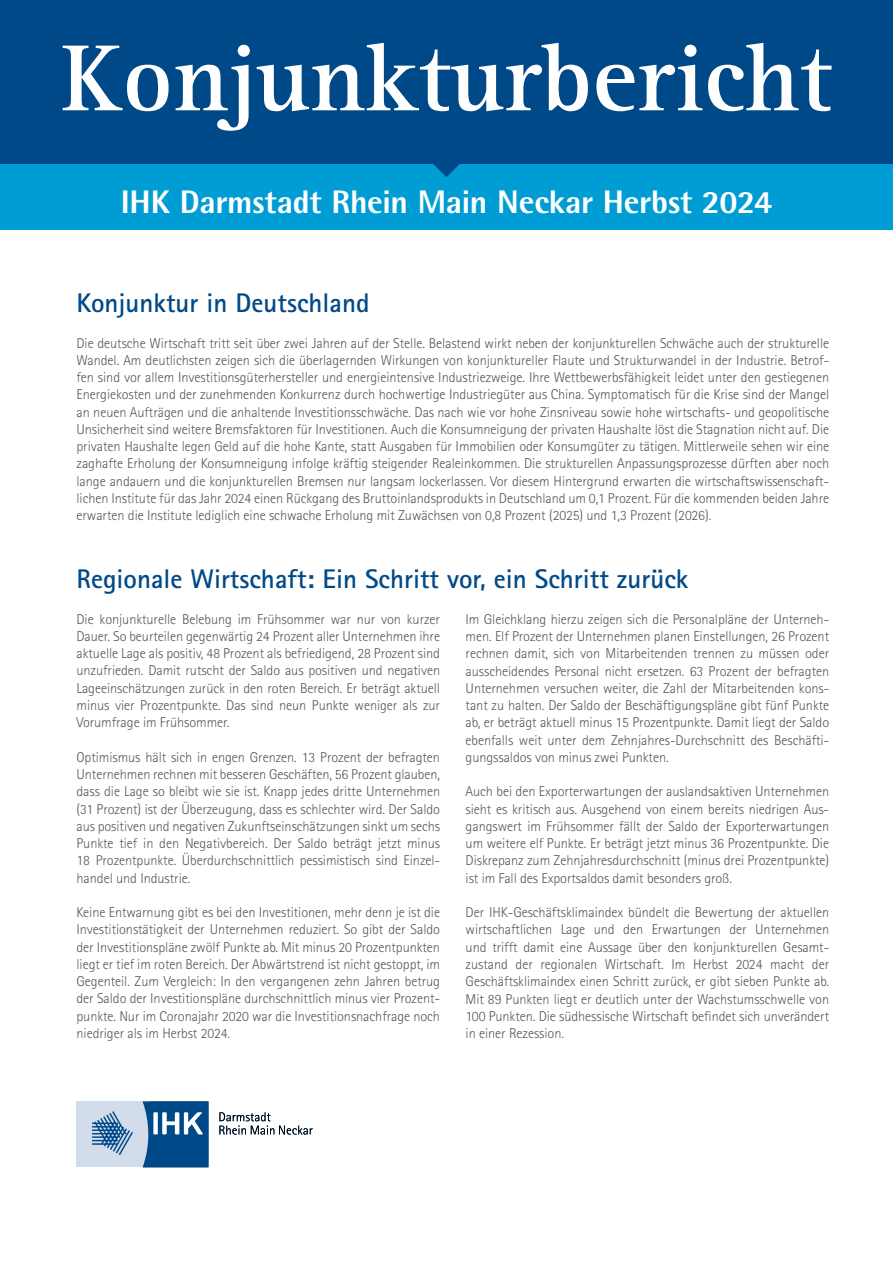
<style>
.page{position:relative;width:893px;height:1263px;background:#fff}
.page>*{position:absolute;margin:0;border:0;box-sizing:border-box;transform-origin:0 0}
.t1{font:700 97.05px "Agfa Rotis Serif";color:#fff}
.t2{font:800 32.7px "Agfa Rotis Semisans";letter-spacing:-.005em;color:#fff}
.t3{font:700 27px "Agfa Rotis Sans Serif";color:#004988}
.t4{font:300 14.25px/17.2px "Agfa Rotis Sans Serif";letter-spacing:-.005em;color:#565656;text-align:justify}
</style>
<div class="page">
<div style="left:77px;top:1101px;width:73px;height:66px;background:#d2dcea"></div>
<svg style="left:92px;top:1111px;width:41px;height:44px"></svg>
<svg style="left:143px;top:1101px;width:65px;height:66px;background:#2c689c"></svg>
<svg style="left:219px;top:1112px;width:94px;height:22px"></svg>
<div style="left:0;top:0;width:893px;height:230px;background:#004988"></div>
<div style="left:0;top:164px;width:893px;height:66px;background:#009dd4"></div>
<svg style="left:433px;top:164px;width:27px;height:13px"></svg>
<h1 class="t1" style="left:61px;top:21px;width:772px">Konjunkturbericht</h1>
<h2 class="t2" style="left:121px;top:181px;width:653px">IHK Darmstadt Rhein Main Neckar Herbst 2024</h2>
<h3 class="t3" style="left:77px;top:285px;width:295px">Konjunktur in Deutschland</h3>
<p class="t4" style="left:77px;top:334px;width:754px">Die deutsche Wirtschaft tritt seit über zwei Jahren auf der Stelle. Belastend wirkt neben der konjunkturellen Schwäche auch der strukturelle Wandel. Am deutlichsten zeigen sich die überlagernden Wirkungen von konjunktureller Flaute und Strukturwandel in der Industrie. Betrof&shy;fen sind vor allem Investitionsgüterhersteller und energieintensive Industriezweige. Ihre Wettbewerbsfähigkeit leidet unter den gestiegenen Energiekosten und der zunehmenden Konkurrenz durch hochwertige Industriegüter aus China. Symptomatisch für die Krise sind der Mangel an neuen Aufträgen und die anhaltende Investitionsschwäche. Das nach wie vor hohe Zinsniveau sowie hohe wirtschafts- und geopolitische Unsicherheit sind weitere Bremsfaktoren für Investitionen. Auch die Konsumneigung der privaten Haushalte löst die Stagnation nicht auf. Die privaten Haushalte legen Geld auf die hohe Kante, statt Ausgaben für Immobilien oder Konsumgüter zu tätigen. Mittlerweile sehen wir eine zaghafte Erholung der Konsumneigung infolge kräftig steigender Realeinkommen. Die strukturellen Anpassungsprozesse dürften aber noch lange andauern und die konjunkturellen Bremsen nur langsam lockerlassen. Vor diesem Hintergrund erwarten die wirtschaftswissenschaft&shy;lichen Institute für das Jahr 2024 einen Rückgang des Bruttoinlandsprodukts in Deutschland um 0,1 Prozent. Für die kommenden beiden Jahre erwarten die Institute lediglich eine schwache Erholung mit Zuwächsen von 0,8 Prozent (2025) und 1,3 Prozent (2026).</p>
<h3 class="t3" style="left:77px;top:561px;width:613px">Regionale Wirtschaft: Ein Schritt vor, ein Schritt zurück</h3>
<p class="t4" style="left:77px;top:610px;width:365px">Die konjunkturelle Belebung im Frühsommer war nur von kurzer Dauer. So beurteilen gegenwärtig 24 Prozent aller Unternehmen ihre aktuelle Lage als positiv, 48 Prozent als befriedigend, 28 Prozent sind unzufrieden. Damit rutscht der Saldo aus positiven und negativen Lageeinschätzungen zurück in den roten Bereich. Er beträgt aktuell minus vier Prozentpunkte. Das sind neun Punkte weniger als zur Vorumfrage im Frühsommer.</p>
<p class="t4" style="left:77px;top:748px;width:365px">Optimismus hält sich in engen Grenzen. 13 Prozent der befragten Unternehmen rechnen mit besseren Geschäften, 56 Prozent glauben, dass die Lage so bleibt wie sie ist. Knapp jedes dritte Unternehmen (31 Prozent) ist der Überzeugung, dass es schlechter wird. Der Saldo aus positiven und negativen Zukunftseinschätzungen sinkt um sechs Punkte tief in den Negativbereich. Der Saldo beträgt jetzt minus 18 Prozentpunkte. Überdurchschnittlich pessimistisch sind Einzel&shy;handel und Industrie.</p>
<p class="t4" style="left:77px;top:904px;width:365px">Keine Entwarnung gibt es bei den Investitionen, mehr denn je ist die Investitionstätigkeit der Unternehmen reduziert. So gibt der Saldo der Investitionspläne zwölf Punkte ab. Mit minus 20 Prozentpunkten liegt er tief im roten Bereich. Der Abwärtstrend ist nicht gestoppt, im Gegenteil. Zum Vergleich: In den vergangenen zehn Jahren betrug der Saldo der Investitionspläne durchschnittlich minus vier Prozent&shy;punkte. Nur im Coronajahr 2020 war die Investitionsnachfrage noch niedriger als im Herbst 2024.</p>
<p class="t4" style="left:466px;top:610px;width:365px">Im Gleichklang hierzu zeigen sich die Personalpläne der Unterneh&shy;men. Elf Prozent der Unternehmen planen Einstellungen, 26 Prozent rechnen damit, sich von Mitarbeitenden trennen zu müssen oder ausscheidendes Personal nicht ersetzen. 63 Prozent der befragten Unternehmen versuchen weiter, die Zahl der Mitarbeitenden kons&shy;tant zu halten. Der Saldo der Beschäftigungspläne gibt fünf Punkte ab, er beträgt aktuell minus 15 Prozentpunkte. Damit liegt der Saldo ebenfalls weit unter dem Zehnjahres-Durchschnitt des Beschäfti&shy;gungssaldos von minus zwei Punkten.</p>
<p class="t4" style="left:466px;top:783px;width:365px">Auch bei den Exporterwartungen der auslandsaktiven Unternehmen sieht es kritisch aus. Ausgehend von einem bereits niedrigen Aus&shy;gangswert im Frühsommer fällt der Saldo der Exporterwartungen um weitere elf Punkte. Er beträgt jetzt minus 36 Prozentpunkte. Die Diskrepanz zum Zehnjahresdurchschnitt (minus drei Prozentpunkte) ist im Fall des Exportsaldos damit besonders groß.</p>
<p class="t4" style="left:466px;top:904px;width:365px">Der IHK-Geschäftsklimaindex bündelt die Bewertung der aktuellen wirtschaftlichen Lage und den Erwartungen der Unternehmen und trifft damit eine Aussage über den konjunkturellen Gesamt&shy;zustand der regionalen Wirtschaft. Im Herbst 2024 macht der Geschäftsklimaindex einen Schritt zurück, er gibt sieben Punkte ab.<br>Mit 89 Punkten liegt er deutlich unter der Wachstumsschwelle von 100 Punkten. Die südhessische Wirtschaft befindet sich unverändert in einer Rezession.</p>
</div>
